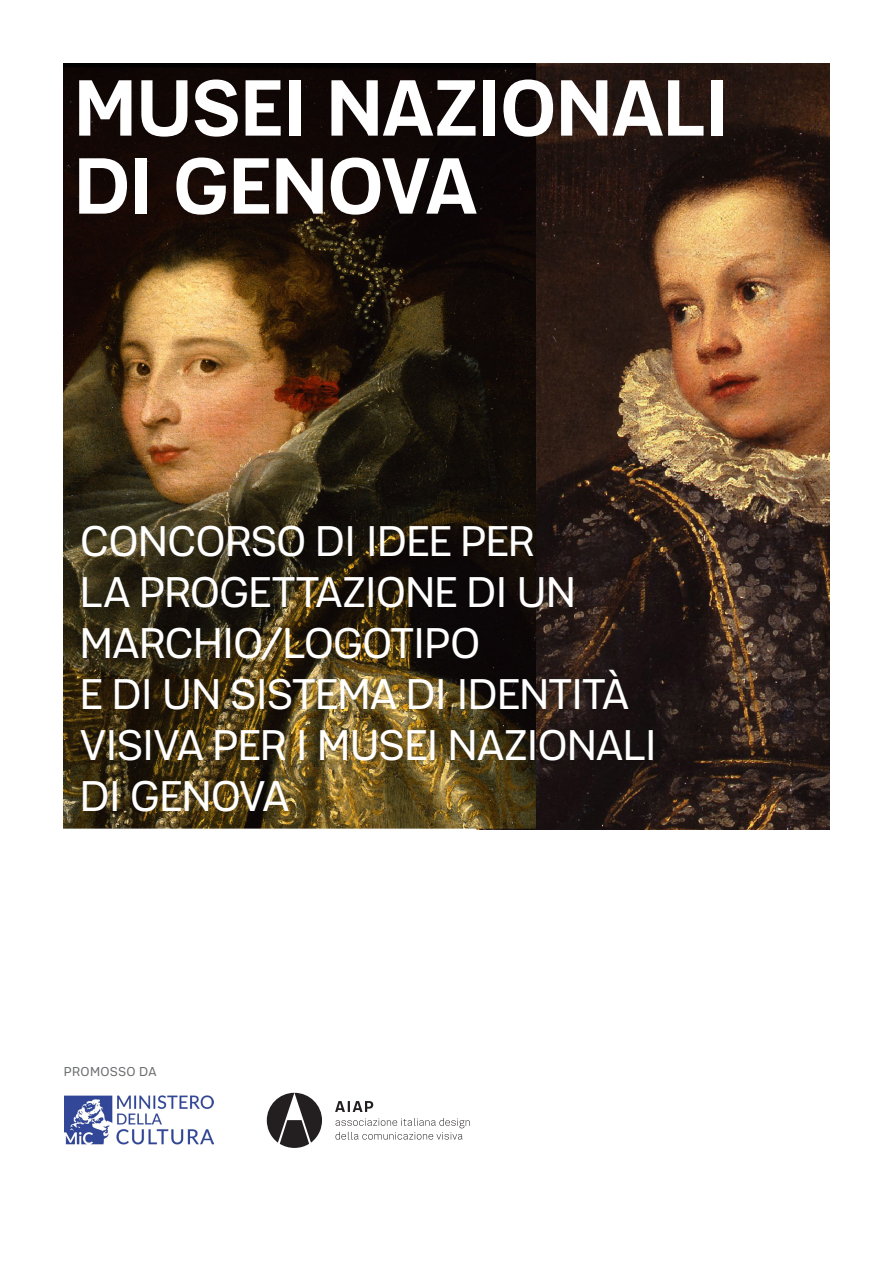
<style>
.page{position:relative;width:893px;height:1263px;background:#fff}
.page>*{position:absolute;margin:0;border:0;box-sizing:border-box;transform-origin:0 0}
.t1{font:700 84px/78px "Macho Moustache";letter-spacing:-.015em;color:#fff}
.t2{font:45px/51px "Macho Moustache";letter-spacing:-.03em;color:#fff}
.t3{font:13.5px "Macho Moustache";letter-spacing:.02em;color:#6c6d70}
</style>
<div class="page">
<svg style="left:335px;top:1118px;width:135px;height:22px"></svg>
<svg style="left:335px;top:1101px;width:38px;height:11px"></svg>
<svg style="left:267px;top:1093px;width:55px;height:55px"></svg>
<img style="left:64px;top:64px;width:765px;height:765px">
<img style="left:65px;top:1095px;width:148px;height:50px">
<p class="t1" style="left:74px;top:68px;width:657px">MUSEI NAZIONALI<br>DI GENOVA</p>
<p class="t2" style="left:80px;top:515px;width:457px">CONCORSO DI IDEE PER</p>
<p class="t2" style="left:80px;top:566px;width:498px">LA PROGETTAZIONE DI UN</p>
<p class="t2" style="left:80px;top:617px;width:402px">MARCHIO/LOGOTIPO</p>
<p class="t2" style="left:80px;top:668px;width:551px">E DI UN SISTEMA DI IDENTITÀ</p>
<p class="t2" style="left:80px;top:719px;width:580px">VISIVA PER I MUSEI NAZIONALI<br>DI GENOVA</p>
<p class="t3" style="left:64px;top:1064px;width:94px">PROMOSSO DA</p>
</div>
